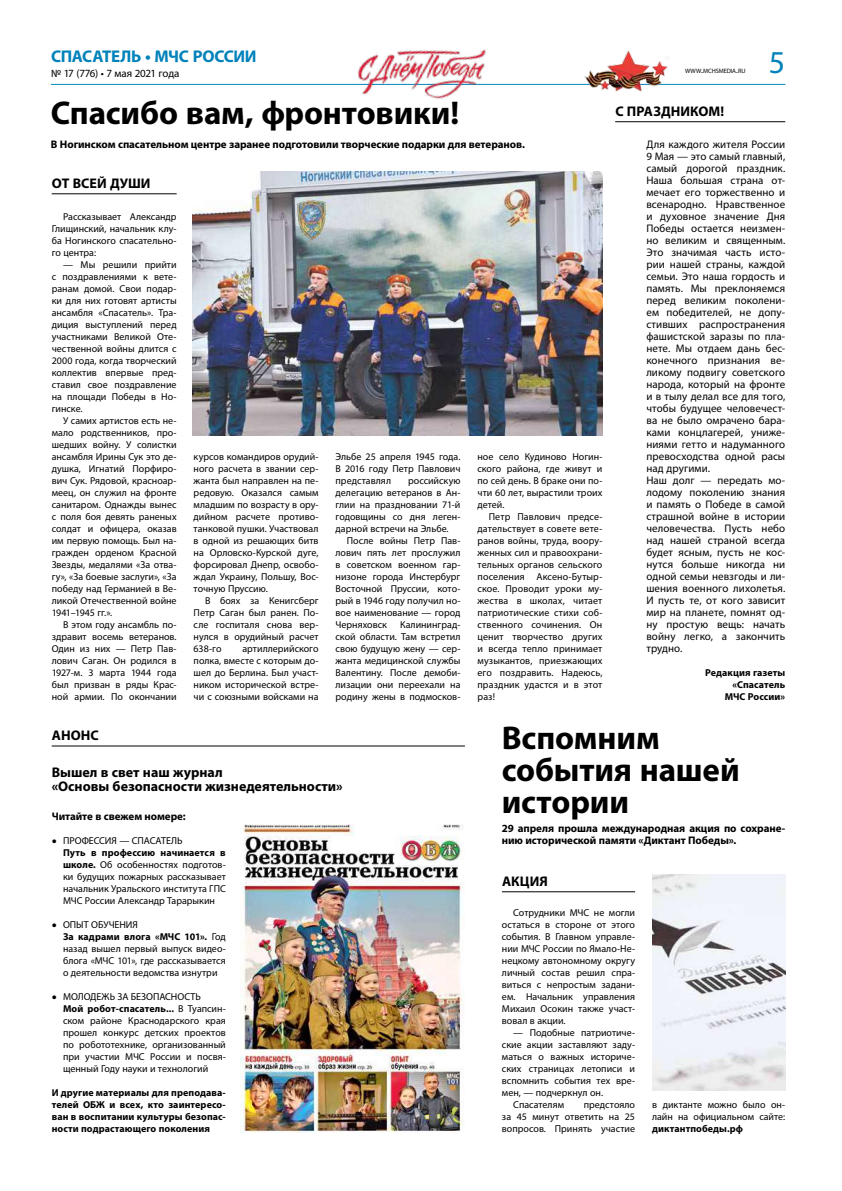
<style>
.page{position:relative;width:842px;height:1191px;background:#fff}
.page>*{position:absolute;margin:0;border:0;box-sizing:border-box;transform-origin:0 0}
.t1{font:700 33px/32px "Myriad Pro";letter-spacing:-.005em;color:#000}
.t2{font:32px "Myriad Pro";color:#0082ba}
.t3{font:700 17px "Myriad Pro";letter-spacing:-.02em;color:#0082ba}
.t4{font:700 14px/14px "Myriad Pro";color:#000}
.t5{font:11px/12px "Myriad Pro";letter-spacing:.005em;color:#000}
.t6{font:700 11px/12px "Myriad Pro";letter-spacing:-.005em;color:#000}
.t7{font:11px "Myriad Pro";letter-spacing:-.02em;color:#000}
.t8{font:10px/12px "Myriad Pro";color:#000;text-align:justify}
.t9{font:700 10px/12px "Myriad Pro";letter-spacing:.01em;color:#000}
.t10{font:6.3px "Myriad Pro";letter-spacing:-.01em;color:#000}
.s1{font-size:9px}
.s2{font-size:18px}
.s3{font-weight:700}
</style>
<div class="page">
<hr style="left:51px;top:84px;width:734px;height:1px;background:#0087bb">
<hr style="left:52px;top:745px;width:413px;height:1px;background:#000">
<hr style="left:52px;top:193px;width:125px;height:1px;background:#000">
<img style="left:193px;top:172px;width:409px;height:264px">
<hr style="left:615px;top:121px;width:170px;height:1px;background:#000">
<img style="left:240px;top:824px;width:225px;height:308px">
<img style="left:567px;top:51px;width:118px;height:41px">
<hr style="left:502px;top:891px;width:133px;height:1px;background:#000">
<img style="left:652px;top:874px;width:133px;height:216px">
<img style="left:341px;top:49px;width:160px;height:50px">
<h3 class="t3" style="left:51px;top:47px;width:207px">СПАСАТЕЛЬ • МЧС РОССИИ</h3>
<p class="t7" style="left:51px;top:67px;width:130px">№ 17 (776) • 7 мая 2021 года</p>
<p class="t10" style="left:685px;top:67px;width:62px">WWW<span class="s1">.</span>MCHSMEDIA<span class="s1">.</span>RU</p>
<h2 class="t2" style="left:769px;top:42px;width:18px">5</h2>
<h1 class="t1" style="left:51px;top:98px;width:410px">Спасибо вам, фронтовики!</h1>
<p class="t6" style="left:51px;top:138px;width:476px">В Ногинском спасательном центре заранее подготовили творческие подарки для ветеранов.</p>
<h3 class="t4" style="left:52px;top:176px;width:100px">ОТ ВСЕЙ ДУШИ</h3>
<p class="t8" style="left:52px;top:210px;width:126px;text-indent:11px">Рассказывает Александр Глищинский, начальник клу&shy;ба Ногинского спасательно&shy;го центра:</p>
<p class="t8" style="left:52px;top:258px;width:126px;text-indent:11px">— Мы решили прийти с поздравлениями к вете&shy;ранам домой. Свои подар&shy;ки для них готовят артисты ансамбля «Спасатель». Тра&shy;диция выступлений перед участниками Великой Оте&shy;чественной войны длится с 2000 года, когда творческий коллектив впервые пред&shy;ставил свое поздравление на площади Победы в Но&shy;гинске.</p>
<p class="t8" style="left:52px;top:414px;width:126px;text-indent:11px">У самих артистов есть не&shy;мало родственников, про&shy;шедших войну. У солистки ансамбля Ирины Сук это де&shy;душка, Игнатий Порфиро&shy;вич Сук. Рядовой, красноар&shy;меец, он служил на фронте санитаром. Однажды вынес с поля боя девять раненых солдат и офицера, оказав им первую помощь. Был на&shy;гражден орденом Красной Звезды, медалями «За отва&shy;гу», «За боевые заслуги», «За победу над Германией в Ве&shy;ликой Отечественной войне 1941–1945 гг.».</p>
<p class="t8" style="left:52px;top:618px;width:126px;text-indent:11px">В этом году ансамбль по&shy;здравит восемь ветеранов.<br>Один из них — Петр Пав&shy;лович Саган. Он родился в 1927-м. 3 марта 1944 года был призван в ряды Крас&shy;ной армии. По окончании</p>
<h3 class="t4" style="left:615px;top:104px;width:110px">С праздником!</h3>
<p class="t5" style="left:646px;top:138px;width:140px">Для каждого жителя России<br>9 Мая — это самый главный, самый дорогой праздник.<br>Наша большая страна от&shy;мечает его торжественно и всенародно. Нравственное и духовное значение Дня<br>Победы остается неизмен&shy;но великим и священным.<br>Это значимая часть исто&shy;рии нашей страны, каждой семьи. Это наша гордость и память. Мы преклоняемся перед великим поколени&shy;ем победителей, не допу&shy;стивших распространения фашистской заразы по пла&shy;нете. Мы отдаем дань бес&shy;конечного признания ве&shy;ликому подвигу советского народа, который на фронте и в тылу делал все для того, чтобы будущее человечест&shy;ва не было омрачено бара&shy;ками концлагерей, униже&shy;ниями гетто и надуманного превосходства одной расы над другими.<br>Наш долг — передать мо&shy;лодому поколению знания и память о Победе в самой страшной войне в истории человечества. Пусть небо над нашей страной всегда будет ясным, пусть не кос&shy;нутся больше никогда ни одной семьи невзгоды и ли&shy;шения военного лихолетья.<br>И пусть те, от кого зависит мир на планете, помнят од&shy;ну простую вещь: начать войну легко, а закончить трудно.</p>
<p class="t9" style="left:705px;top:666px;width:82px;text-align:right">Редакция газеты «Спасатель<br>МЧС России»</p>
<h1 class="t1" style="left:502px;top:722px;width:239px">Вспомним события нашей истории</h1>
<p class="t6" style="left:502px;top:822px;width:285px">29 апреля прошла международная акция по сохране&shy;нию исторической памяти «Диктант Победы».</p>
<h3 class="t4" style="left:502px;top:874px;width:47px">АКЦИЯ</h3>
<p class="t8" style="left:502px;top:906px;width:135px;text-indent:11px">Сотрудники МЧС не могли остаться в стороне от этого события. В Главном управле&shy;нии МЧС России по Ямало-Не&shy;нецкому автономному округу личный состав решил спра&shy;виться с непростым задани&shy;ем. Начальник управления Михаил Осокин также участ&shy;вовал в акции.</p>
<p class="t8" style="left:513px;top:1026px;width:123px">— Подобные патриотиче-</p>
<p class="t8" style="left:502px;top:1038px;width:135px">ские акции заставляют заду-</p>
<p class="t8" style="left:502px;top:1050px;width:135px">маться о важных историче-</p>
<p class="t8" style="left:502px;top:1062px;width:135px">ских страницах летописи и</p>
<p class="t8" style="left:502px;top:1074px;width:135px">вспомнить события тех вре-</p>
<p class="t8" style="left:502px;top:1086px;width:103px">мен, — подчеркнул он.</p>
<p class="t8" style="left:513px;top:1098px;width:52px">Спасателям</p>
<p class="t8" style="left:336px;top:450px;width:126px">Эльбе 25 апреля 1945 года.<br>В 2016 году Петр Павлович представлял</p>
<p class="t8" style="left:194px;top:450px;width:126px">курсов командиров орудий&shy;ного расчета в звании сер&shy;жанта был направлен на пе&shy;редовую. Оказался самым младшим по возрасту в ору&shy;дийном расчете противо&shy;танковой пушки. Участвовал в одной из решающих битв на Орловско-Курской дуге, форсировал Днепр, освобо&shy;ждал Украину, Польшу, Вос&shy;точную Пруссию.</p>
<p class="t8" style="left:194px;top:594px;width:126px;text-indent:11px">В боях за Кенигсберг Петр Саган был ранен. По&shy;сле госпиталя снова вер&shy;нулся в орудийный расчет 638‑го</p>
<p class="t8" style="left:477px;top:450px;width:126px">ное село Кудиново Ногин&shy;ского района, где живут и по сей день. В браке они по&shy;чти 60 лет, вырастили троих детей.</p>
<p class="t8" style="left:477px;top:510px;width:126px;text-indent:11px">Петр Павлович предсе&shy;дательствует в совете вете&shy;ранов войны, труда, воору&shy;женных сил и правоохрани&shy;тельных органов сельского поселения Аксено-Бутыр&shy;ское. Проводит уроки му&shy;жества в школах, читает патриотические стихи соб&shy;ственного сочинения. Он ценит творчество других и всегда тепло принимает музыкантов, приезжающих его поздравить. Надеюсь, праздник удастся и в этот раз!</p>
<p class="t8" style="left:336px;top:474px;width:126px;text-indent:72px">российскую делегацию ветеранов в Ан&shy;глии на праздновании 71-й годовщины со дня леген&shy;дарной встречи на Эльбе.</p>
<p class="t8" style="left:336px;top:534px;width:126px;text-indent:11px">После войны Петр Пав&shy;лович пять лет прослужил в советском военном гар&shy;низоне города Инстербург Восточной Пруссии, кото&shy;рый в 1946 году получил но&shy;вое наименование — город Черняховск</p>
<p class="t8" style="left:336px;top:618px;width:126px;text-indent:65px">Калининград&shy;ской области. Там встретил свою будущую жену — сер&shy;жанта медицинской службы Валентину. После демоби&shy;лизации они переехали на родину жены в подмосков-</p>
<p class="t8" style="left:194px;top:642px;width:126px;text-indent:49px">артиллерийского полка, вместе с которым до&shy;шел до Берлина. Был участ&shy;ником исторической встре&shy;чи с союзными войсками на</p>
<h3 class="t4" style="left:52px;top:728px;width:11px">АНОН</h3>
<h3 class="t4" style="left:90px;top:728px;width:10px">С</h3>
<h3 class="t4" style="left:52px;top:765px;width:293px">Вышел в свет наш журнал<br>«Основы безопасности жизнедеятельности»</h3>
<p class="t6" style="left:52px;top:810px;width:135px">Читайте в свежем номере:</p>
<p class="t8" style="left:63px;top:834px;width:164px;text-align:left;text-indent:-11px"><span class="s2">•</span> ПРОФЕССИЯ — СПАСАТЕЛЬ<br><span class="s3">Путь в профессию начинается в школе.</span> Об особенностях подготов&shy;ки будущих пожарных рассказывает начальник Уральского института ГПС<br>МЧС России Александр Тарарыкин</p>
<p class="t8" style="left:63px;top:918px;width:164px;text-align:left;text-indent:-11px"><span class="s2">•</span> ОПЫТ ОБУЧЕНИЯ<br><span class="s3">За кадрами влога «МЧС 101».</span> Год назад вышел первый выпуск видео&shy;блога «МЧС 101», где рассказывается о деятельности ведомства изнутри</p>
<p class="t8" style="left:63px;top:990px;width:164px;text-align:left;text-indent:-11px"><span class="s2">•</span> МОЛОДЕЖЬ ЗА БЕЗОПАСНОСТЬ<br><span class="s3">Мой робот-спасатель...</span> В Туапсин&shy;ском районе Краснодарского края прошел конкурс детских проектов по робототехнике, организованный при участии МЧС России и посвя&shy;щенный Году науки и технологий</p>
<p class="t9" style="left:52px;top:1086px;width:176px">И другие материалы для преподава&shy;телей ОБЖ</p>
<p class="t8" style="left:502px;top:1098px;width:135px;text-indent:82px">предстояло за 45 минут ответить на 25 вопросов. Принять участие</p>
<p class="t8" style="left:652px;top:1098px;width:135px">в диктанте можно было он&shy;лайн на официальном сайте:</p>
<p class="t9" style="left:52px;top:1098px;width:176px;text-align:justify;text-indent:58px">и всех, кто заинтересо&shy;ван в воспитании культуры безопас&shy;ности подрастающего поколения</p>
<p class="t9" style="left:652px;top:1122px;width:92px">диктантпобеды.рф</p>
</div>
